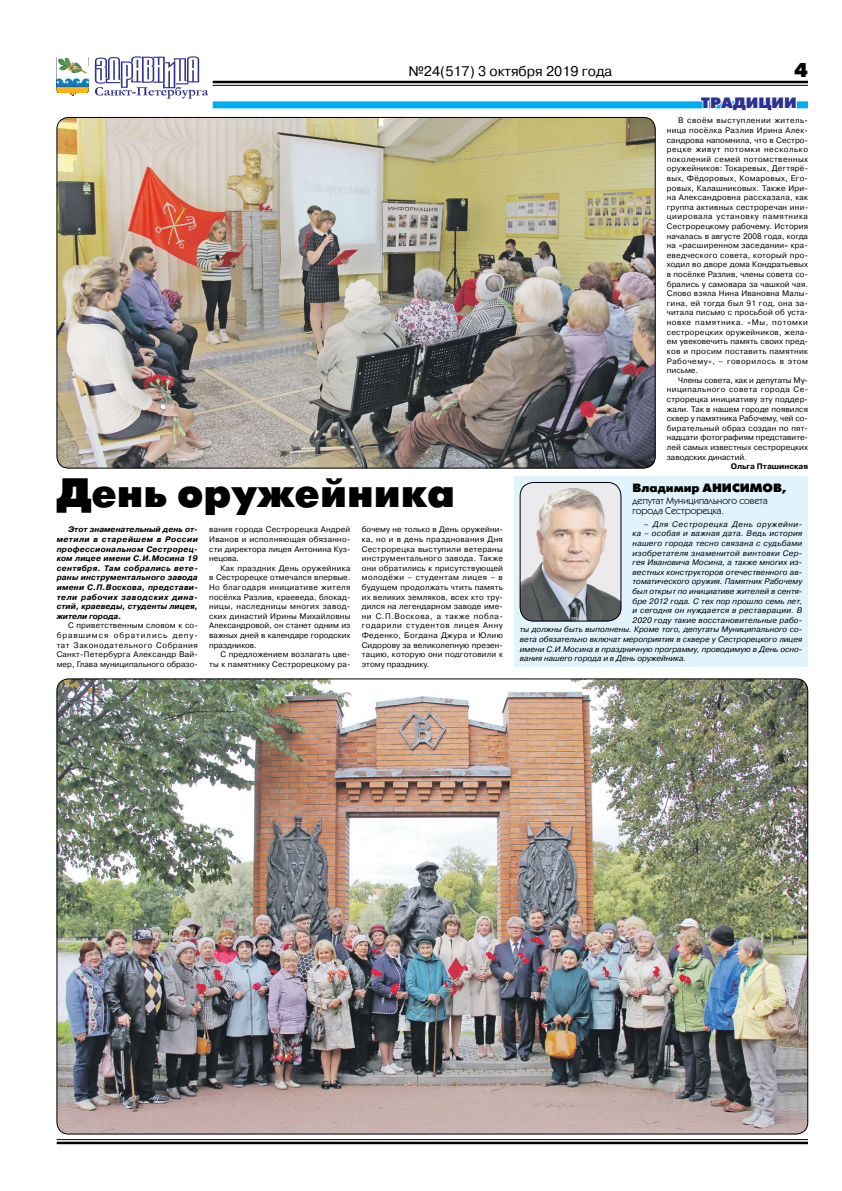
<style>
.page{position:relative;width:842px;height:1191px;background:#fff}
.page>*{position:absolute;margin:0;border:0;box-sizing:border-box;transform-origin:0 0}
.t1{font:41px "Futuris XC";color:#000}
.t2{font:20px "Futuris XC";color:#000}
.t3{font:15px "Futuris XC";color:#2e3092}
.t4{font:14px "Pragmatica C";color:#000}
.t5{font:12px "Futuris XC";color:#000}
.t6{font:10px/10px "Kabel C";color:#000}
.t7{font:8px/9.6px "Pragmatica C";letter-spacing:.015em;color:#000;text-align:justify}
.t8{font:italic 8px "Pragmatica C";letter-spacing:.01em;color:#000}
.t9{font:italic 700 8px/9.6px "Pragmatica C";letter-spacing:.005em;color:#000;text-align:justify}
.t10{font:italic 8px "Pragmatica C";letter-spacing:.03em;color:#000}
.t11{font:italic 8px "Pragmatica C";letter-spacing:.035em;color:#000}
.t12{font:italic 8px "Pragmatica C";letter-spacing:.065em;color:#000}
.t13{font:700 8px "Pragmatica C";color:#000}
</style>
<div class="page">
<hr style="left:213px;top:81px;width:595px;height:2px;background:#000">
<hr style="left:213px;top:85px;width:595px;height:1px;background:#000">
<hr style="left:57px;top:1139px;width:751px;height:1px;background:#000">
<hr style="left:57px;top:1141px;width:751px;height:3px;background:#000">
<svg style="left:94px;top:56px;width:114px;height:43px"></svg>
<img style="left:57px;top:57px;width:32px;height:36px">
<div style="left:213px;top:101px;width:595px;height:7px;background:#00aeef"></div>
<svg style="left:699px;top:101px;width:99px;height:8px"></svg>
<img style="left:57px;top:117px;width:598px;height:351px">
<div style="left:514px;top:476px;width:294px;height:191px;background:#e1f4fd"></div>
<img style="left:520px;top:482px;width:101px;height:139px">
<div style="left:520px;top:482px;width:101px;height:139px;border:1px solid #000;border-radius:14px"></div>
<img style="left:57px;top:679px;width:751px;height:455px">
<h3 class="t4" style="left:408px;top:64px;width:205px">№24(517) 3 октября 2019 года</h3>
<h2 class="t2" style="left:794px;top:59px;width:15px">4</h2>
<h3 class="t3" style="left:701px;top:95px;width:97px">ТРАДИЦИИ</h3>
<p class="t7" style="left:667px;top:116px;width:143px;text-indent:11px">В своём выступлении житель&shy;ница посёлка Разлив Ирина Алек&shy;сандрова напомнила, что в Сестро&shy;рецке живут потомки несколько поколений семей потомственных оружейников: Токаревых, Дегтярё&shy;вых, Фёдоровых, Комаровых, Его&shy;ровых, Калашниковых. Также Ири&shy;на Александровна рассказала, как группа активных сестроречан ини&shy;циировала установку памятника Сестрорецкому рабочему. История началась в августе 2008 года, когда на «расширенном заседании» кра&shy;еведческого совета, который про&shy;ходил во дворе дома Кондратьевых в посёлке Разлив, члены совета со&shy;брались у самовара за чашкой чая.<br>Слово взяла Нина Ивановна Малы&shy;гина, ей тогда был 91 год, она за&shy;читала письмо с просьбой об уста&shy;новке памятника. «Мы, потомки сестрорецких оружейников, жела&shy;ем увековечить память своих пред&shy;ков и просим поставить памятник Рабочему», – говорилось в этом письме.</p>
<p class="t7" style="left:667px;top:375px;width:143px;text-indent:11px">Члены совета, как и депутаты Му&shy;ниципального совета города Се&shy;строрецка инициативу эту поддер&shy;жали. Так в нашем городе появился сквер у памятника Рабочему, чей со&shy;бирательный образ создан по пят&shy;надцати фотографиям представите&shy;лей самых известных сестрорецких заводских династий.</p>
<p class="t13" style="left:731px;top:462px;width:79px">Ольга Пташинская</p>
<h1 class="t1" style="left:57px;top:470px;width:400px">День оружейника</h1>
<h3 class="t5" style="left:632px;top:481px;width:156px">Владимир АНИСИМОВ,</h3>
<p class="t6" style="left:632px;top:496px;width:137px">депутат Муниципального совета города Сестрорецка.</p>
<p class="t12" style="left:644px;top:519px;width:160px">– Для Сестрорецка День оружейни-</p>
<p class="t10" style="left:632px;top:529px;width:171px">ка – особая и важная дата. Ведь история</p>
<p class="t10" style="left:632px;top:539px;width:171px">нашего города тесно связана с судьбами</p>
<p class="t11" style="left:632px;top:548px;width:171px">изобретателя знаменитой винтовки Сер-</p>
<p class="t8" style="left:632px;top:558px;width:171px">гея Ивановича Мосина, а также многих из-</p>
<p class="t8" style="left:632px;top:567px;width:171px">вестных конструкторов отечественного ав-</p>
<p class="t8" style="left:632px;top:577px;width:171px">томатического оружия. Памятник Рабочему</p>
<p class="t8" style="left:632px;top:587px;width:171px">был открыт по инициативе жителей в сентя-</p>
<p class="t8" style="left:632px;top:596px;width:171px">бре 2012 года. С тех пор прошло семь лет,</p>
<p class="t8" style="left:632px;top:606px;width:171px">и сегодня он нуждается в реставрации. В</p>
<p class="t8" style="left:632px;top:615px;width:171px">2020 году такие восстановительные рабо-</p>
<p class="t8" style="left:520px;top:625px;width:284px">ты должны быть выполнены. Кроме того, депутаты Муниципального со-</p>
<p class="t8" style="left:520px;top:635px;width:284px">вета обязательно включат мероприятия в сквере у Сестрорецкого лицея</p>
<p class="t8" style="left:520px;top:644px;width:284px">имени С.И.Мосина в праздничную программу, проводимую в День осно-</p>
<p class="t8" style="left:520px;top:654px;width:168px">вания нашего города и в День оружейника.</p>
<p class="t7" style="left:362px;top:525px;width:143px">бочему не только в День оружейни&shy;ка, но и в день празднования Дня Сестрорецка выступили ветераны инструментального завода. Также они обратились к присутствующей молодёжи – студентам лицея – в будущем продолжать чтить память их великих земляков, всех кто тру&shy;дился на легендарном заводе име&shy;ни С.П.Воскова, а также побла&shy;годарили студентов лицея Анну Феденко, Богдана Джура и Юлию Сидорову за великолепную презен&shy;тацию, которую они подготовили к этому празднику.</p>
<p class="t9" style="left:57px;top:525px;width:143px;text-indent:11px">Этот знаменательный день от&shy;метили в старейшем в России профессиональном Сестрорец&shy;ком лицее имени С.И.Мосина 19 сентября. Там собрались вете&shy;раны инструментального завода имени С.П.Воскова, представи&shy;тели рабочих заводских дина&shy;стий, краеведы, студенты лицея, жители города.</p>
<p class="t7" style="left:57px;top:621px;width:143px;text-indent:11px">С приветственным словом к со&shy;бравшимся обратились депу&shy;тат Законодательного Собрания Санкт-Петербурга Александр Вай&shy;мер, Глава муниципального образо-</p>
<p class="t7" style="left:209px;top:525px;width:143px">вания города Сестрорецка Андрей Иванов и исполняющая обязанно&shy;сти директора лицея Антонина Куз&shy;нецова.</p>
<p class="t7" style="left:209px;top:563px;width:143px;text-indent:11px">Как праздник День оружейника в Сестрорецке отмечался впервые.<br>Но благодаря инициативе жителя посёлка Разлив, краеведа, блокад&shy;ницы, наследницы многих завод&shy;ских династий Ирины Михайловны Александровой, он станет одним из важных дней в календаре городских праздников.</p>
<p class="t7" style="left:209px;top:649px;width:143px;text-align:right">С предложением возлагать цве&shy;ты к памятнику Сестрорецкому ра-</p>
</div>
